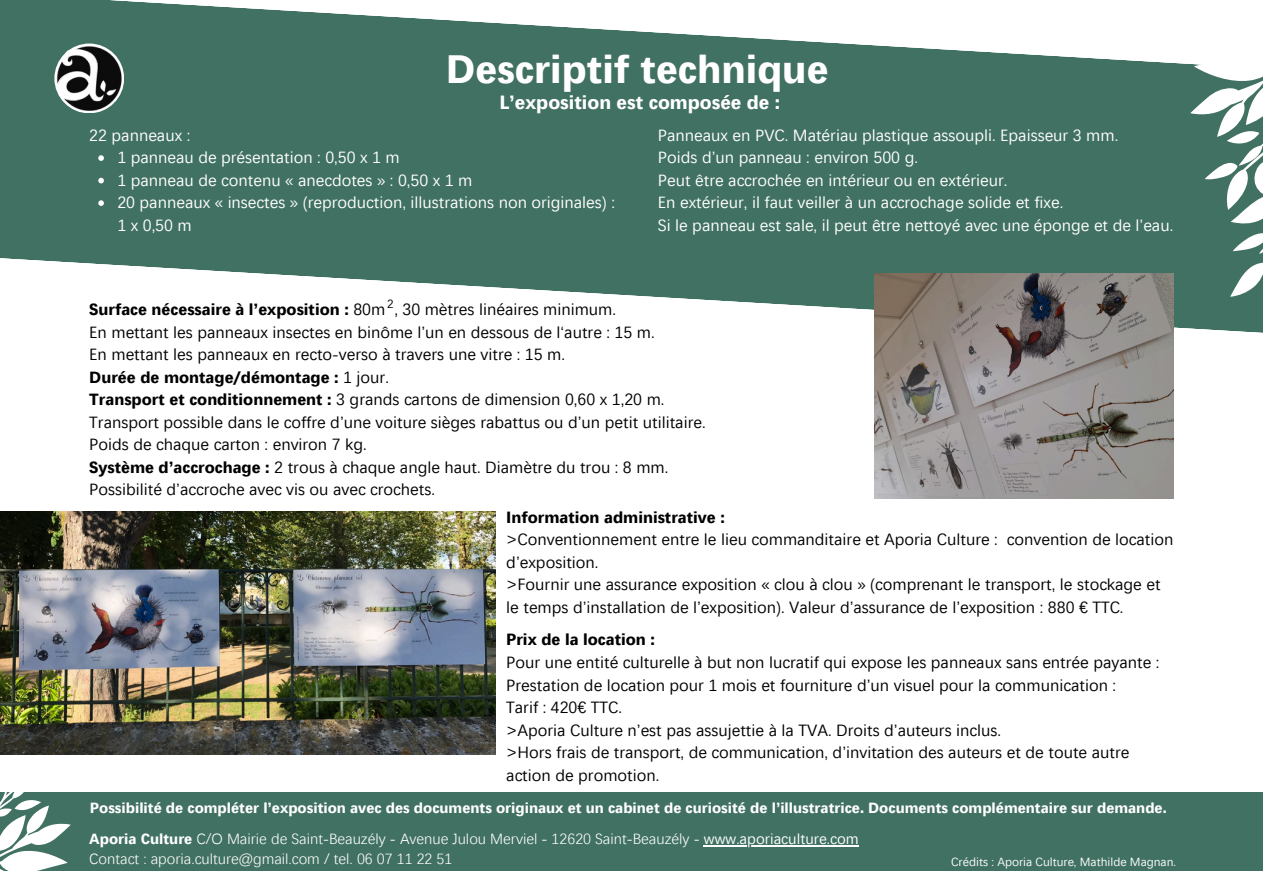
<style>
.page{position:relative;width:1263px;height:894px;background:#fff}
.page>*{position:absolute;margin:0;border:0;box-sizing:border-box;transform-origin:0 0}
.t1{font:700 40.35px "Nirmala UI";color:#fff}
.t2{font:700 19.5px "Nirmala UI";color:#fff}
.t3{font:16.5px/22.5px "Nirmala UI";color:#000}
.t4{font:16.5px/22.5px "Nirmala UI";color:#fff}
.t5{font:300 15px "Nirmala UI";color:#fff}
.t6{font:700 15px "Nirmala UI";color:#fff}
.t7{font:12px "Nirmala UI";color:#fff}
.t8{font:12px "Nirmala UI";color:#000}
.s1{font-weight:700}
.s2{font-weight:400}
</style>
<div class="page">
<div style="left:0;top:792px;width:1263px;height:78px;background:#417162"></div>
<svg style="left:0;top:754px;width:71px;height:117px"></svg>
<img style="left:0;top:511px;width:495px;height:243px">
<svg style="left:0;top:0;width:1263px;height:337px;fill:#417162"></svg>
<img style="left:56px;top:43px;width:70px;height:70px">
<svg style="left:98px;top:155px;width:6px;height:6px"></svg>
<svg style="left:98px;top:178px;width:6px;height:5px"></svg>
<svg style="left:98px;top:200px;width:6px;height:6px"></svg>
<img style="left:874px;top:273px;width:299px;height:225px">
<svg style="left:1190px;top:0;width:73px;height:297px"></svg>
<hr style="left:704px;top:844px;width:155px;height:1px;background:#fff">
<p class="t1" style="left:446px;top:40px;width:384px">Descriptif technique</p>
<p class="t2" style="left:499px;top:87px;width:282px">L’exposition est composée de :</p>
<h2 class="t4" style="left:89px;top:122px;width:103px">22 panneaux :</h2>
<h4 class="t4" style="left:117px;top:145px;width:284px">1 panneau de présentation : 0,50 x 1 m</h4>
<p class="t4" style="left:117px;top:167px;width:357px">1 panneau de contenu « anecdotes » : 0,50 x 1 m</p>
<p class="t4" style="left:117px;top:190px;width:499px">20 panneaux « insectes » (reproduction, illustrations non originales) :<br>1 x 0,50 m</p>
<p class="t4" style="left:658px;top:122px;width:462px">Panneaux en PVC. Matériau plastique assoupli. Epaisseur 3 mm.<br>Poids d’un panneau : environ 500 g.<br>Peut être accrochée en intérieur ou en extérieur.<br>En extérieur, il faut veiller à un accrochage solide et fixe.</p>
<h4 class="t4" style="left:658px;top:212px;width:517px">Si le panneau est sale, il peut être nettoyé avec une éponge et de l’eau.</h4>
<p class="t8" style="left:387px;top:295px;width:8px">2</p>
<h4 class="t3" style="left:89px;top:297px;width:618px"><span class="s1">Surface nécessaire à l’exposition :</span> 80m , 30 mètres linéaires minimum.<br>En mettant les panneaux insectes en binôme l’un en dessous de l‘autre : 15 m.<br>En mettant les panneaux en recto-verso à travers une vitre : 15 m.<br><span class="s1">Durée de montage/démontage :</span> 1 jour.<br><span class="s1">Transport et conditionnement :</span> 3 grands cartons de dimension 0,60 x 1,20 m.<br>Transport possible dans le coffre d’une voiture sièges rabattus ou d’un petit utilitaire.<br>Poids de chaque carton : environ 7 kg.<br><span class="s1">Système d’accrochage :</span> 2 trous à chaque angle haut. Diamètre du trou : 8 mm.<br>Possibilité d’accroche avec vis ou avec crochets.</h4>
<p class="t3" style="left:506px;top:504px;width:669px"><span class="s1">Information administrative :<br></span>&gt;Conventionnement entre le lieu commanditaire et Aporia Culture : convention de location d’exposition.<br>&gt;Fournir une assurance exposition « clou à clou » (comprenant le transport, le stockage et le temps d’installation de l’exposition). Valeur d’assurance de l’exposition : 880 € TTC.</p>
<h4 class="t3" style="left:506px;top:627px;width:655px"><span class="s1">Prix de la location :<br></span>Pour une entité culturelle à but non lucratif qui expose les panneaux sans entrée payante :<br>Prestation de location pour 1 mois et fourniture d’un visuel pour la communication :<br>Tarif : 420€ TTC.<br>&gt;Aporia Culture n’est pas assujettie à la TVA. Droits d’auteurs inclus.<br>&gt;Hors frais de transport, de communication, d’invitation des auteurs et de toute autre action de promotion.</h4>
<h4 class="t6" style="left:90px;top:796px;width:1078px">Possibilité de compléter l’exposition avec des documents originaux et un cabinet de curiosité de l’illustratrice. Documents complémentaire sur demande.</h4>
<p class="t5" style="left:89px;top:827px;width:771px"><span class="s1">Aporia Culture</span> C/O Mairie de Saint-Beauzély - Avenue Julou Merviel - 12620 Saint-Beauzély - <span class="s2">www.aporiaculture.com</span></p>
<h3 class="t5" style="left:89px;top:847px;width:365px">Contact : aporia.culture@gmail.com / tel. 06 07 11 22 51</h3>
<h4 class="t7" style="left:951px;top:852px;width:226px">Crédits : Aporia Culture, Mathilde Magnan.</h4>
</div>
